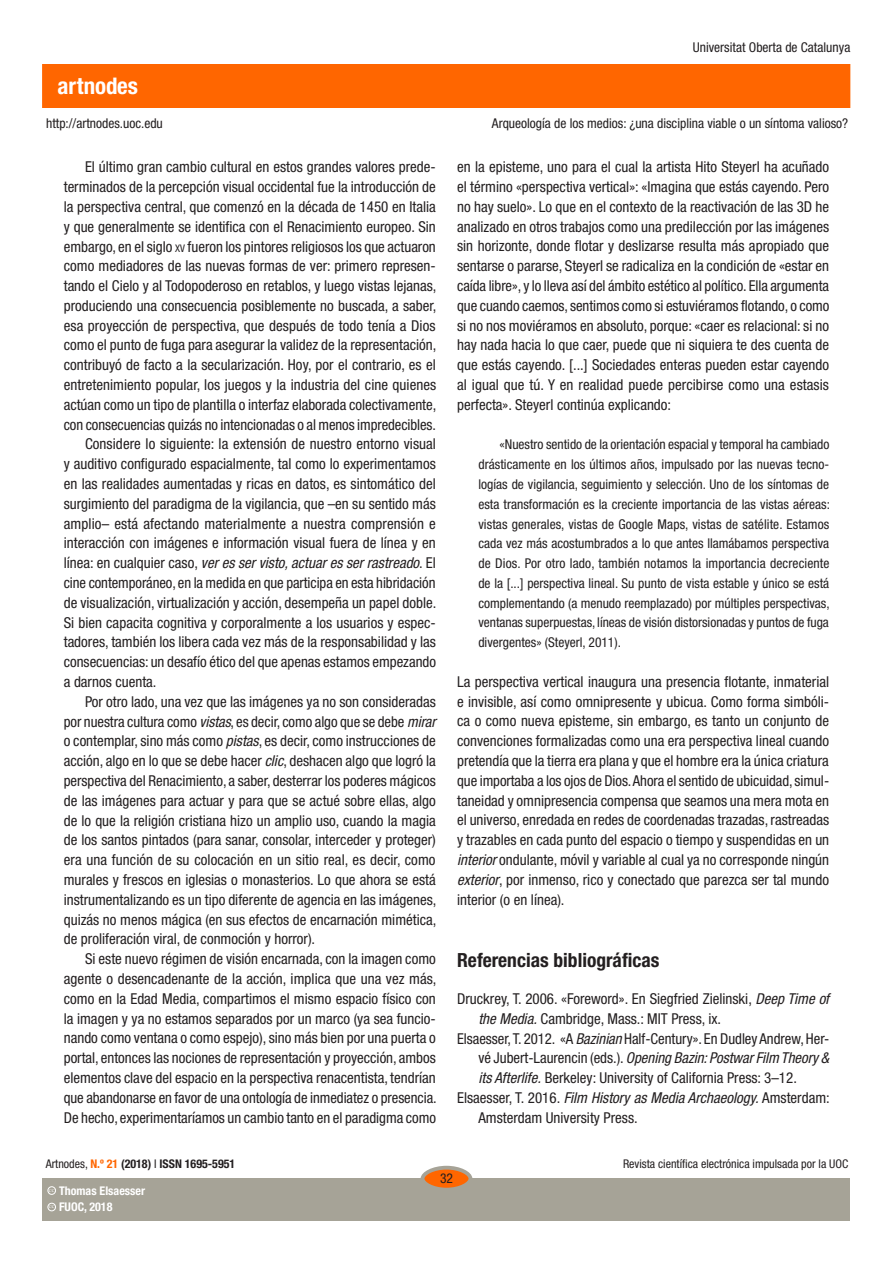
<style>
.page{position:relative;width:893px;height:1263px;background:#fff}
.page>*{position:absolute;margin:0;border:0;box-sizing:border-box;transform-origin:0 0}
.t1{font:700 condensed 22.95px "Helvetica Neue LT Std";color:#fff}
.SUBTITOLS{font:700 condensed 19.5px "Helvetica Neue LT Std";color:#231f20}
.text_general{font:condensed 15px/19.8px "Helvetica Neue LT Std";color:#231f20;text-align:justify}
.text_general_primerp{font:condensed 15px/19.8px "Helvetica Neue LT Std";color:#231f20;text-align:justify}
.BIBLIOGRAFIA{font:condensed 15px/19.8px "Helvetica Neue LT Std";color:#231f20}
.TEXTCITAT{font:condensed 13.5px/19.8px "Helvetica Neue LT Std";color:#231f20;text-align:justify}
.t2{font:condensed 12px "Helvetica Neue LT Std";color:#231f20}
.t3{font:700 condensed 12px "Helvetica Neue LT Std";color:#231f20}
.t4{font:700 condensed 12px "Helvetica Neue LT Std";color:#fff}
.t5{font:600 3.9px "Adobe Caslon Pro";color:#fff}
.s1{font-size:10.5px}
.s2{font-style:italic}
.s3{font-weight:400}
.s4{color:#f60}
</style>
<div class="page">
<div style="left:43px;top:65px;width:807px;height:42px;background:#f60"></div>
<div style="left:43px;top:1178px;width:807px;height:42px;background:#a6a397"></div>
<div style="left:422px;top:1168px;width:48px;height:21px;background:#f60;border-radius:50%"></div>
<div style="left:421px;top:1166px;width:51px;height:25px;border:4px solid #a6a397;border-radius:50%"></div>
<div style="left:48px;top:1203px;width:8px;height:8px;border:1px solid #fff;border-radius:50%"></div>
<div style="left:48px;top:1186px;width:8px;height:8px;border:1px solid #fff;border-radius:50%"></div>
<h1 class="t1" style="left:58px;top:72px;width:82px">artnodes</h1>
<p class="TEXTCITAT" style="left:46px;top:113px;width:118px">http://artnodes.uoc.edu</p>
<p class="text_general" style="left:64px;top:157px;width:374px;text-indent:21px">El último gran cambio cultural en estos grandes valores prede&shy;terminados de la percepción visual occidental fue la introducción de la perspectiva central, que comenzó en la década de 1450 en Italia y que generalmente se identifica con el Renacimiento europeo. Sin embargo, en el siglo <span class="s1">xv</span> fueron los pintores religiosos los que actuaron como mediadores de las nuevas formas de ver: primero represen&shy;tando el Cielo y al Todopoderoso en retablos, y luego vistas lejanas, produciendo una consecuencia posiblemente no buscada, a saber, esa proyección de perspectiva, que después de todo tenía a Dios como el punto de fuga para asegurar la validez de la representación, contribuyó de facto a la secularización. Hoy, por el contrario, es el entretenimiento popular, los juegos y la industria del cine quienes actúan como un tipo de plantilla o interfaz elaborada colectivamente, con consecuencias quizás no intencionadas o al menos impredecibles.</p>
<p class="text_general" style="left:64px;top:434px;width:374px;text-indent:21px">Considere lo siguiente: la extensión de nuestro entorno visual y auditivo configurado espacialmente, tal como lo experimentamos en las realidades aumentadas y ricas en datos, es sintomático del surgimiento del paradigma de la vigilancia, que –en su sentido más amplio– está afectando materialmente a nuestra comprensión e interacción con imágenes e información visual fuera de línea y en línea: en cualquier caso, <span class="s2">ver es ser visto, actuar es ser rastreado</span>. El cine contemporáneo, en la medida en que participa en esta hibridación de visualización, virtualización y acción, desempeña un papel doble.<br>Si bien capacita cognitiva y corporalmente a los usuarios y espec&shy;tadores, también los libera cada vez más de la responsabilidad y las consecuencias: un desafío ético del que apenas estamos empezando a darnos cuenta.</p>
<p class="text_general" style="left:64px;top:691px;width:374px;text-indent:21px">Por otro lado, una vez que las imágenes ya no son consideradas por nuestra cultura como <span class="s2">vistas</span>, es decir, como algo que se debe <span class="s2">mirar </span>o contemplar, sino más como <span class="s2">pistas</span>, es decir, como instrucciones de acción, algo en lo que se debe hacer <span class="s2">clic</span>, deshacen algo que logró la perspectiva del Renacimiento, a saber, desterrar los poderes mágicos de las imágenes para actuar y para que se actué sobre ellas, algo de lo que la religión cristiana hizo un amplio uso, cuando la magia de los santos pintados (para sanar, consolar, interceder y proteger) era una función de su colocación en un sitio real, es decir, como murales y frescos en iglesias o monasterios. Lo que ahora se está instrumentalizando es un tipo diferente de agencia en las imágenes, quizás no menos mágica (en sus efectos de encarnación mimética, de proliferación viral, de conmoción y horror).</p>
<p class="text_general" style="left:64px;top:949px;width:374px;text-indent:21px">Si este nuevo régimen de visión encarnada, con la imagen como agente o desencadenante de la acción, implica que una vez más, como en la Edad Media, compartimos el mismo espacio físico con la imagen y ya no estamos separados por un marco (ya sea funcio&shy;nando como ventana o como espejo), sino más bien por una puerta o portal, entonces las nociones de representación y proyección, ambos elementos clave del espacio en la perspectiva renacentista, tendrían que abandonarse en favor de una ontología de inmediatez o presencia.<br>De hecho, experimentaríamos un cambio tanto en el paradigma como</p>
<p class="TEXTCITAT" style="left:693px;top:37px;width:159px">Universitat Oberta de Catalunya</p>
<p class="TEXTCITAT" style="left:492px;top:113px;width:358px">Arqueología de los medios: ¿una disciplina viable o un síntoma valioso?</p>
<p class="text_general" style="left:457px;top:157px;width:374px">en la episteme, uno para el cual la artista Hito Steyerl ha acuñado el término «perspectiva vertical»: «Imagina que estás cayendo. Pero no hay suelo». Lo que en el contexto de la reactivación de las 3D he analizado en otros trabajos como una predilección por las imágenes sin horizonte, donde flotar y deslizarse resulta más apropiado que sentarse o pararse, Steyerl se radicaliza en la condición de «estar en caída libre», y lo lleva así del ámbito estético al político. Ella argumenta que cuando caemos, sentimos como si estuviéramos flotando, o como si no nos moviéramos en absoluto, porque: «caer es relacional: si no hay nada hacia lo que caer, puede que ni siquiera te des cuenta de que estás cayendo. [...] Sociedades enteras pueden estar cayendo al igual que tú. Y en realidad puede percibirse como una estasis perfecta». Steyerl continúa explicando:</p>
<p class="TEXTCITAT" style="left:478px;top:435px;width:353px;text-indent:21px">«Nuestro sentido de la orientación espacial y temporal ha cambiado drásticamente en los últimos años, impulsado por las nuevas tecno&shy;logías de vigilancia, seguimiento y selección. Uno de los síntomas de esta transformación es la creciente importancia de las vistas aéreas: vistas generales, vistas de Google Maps, vistas de satélite. Estamos cada vez más acostumbrados a lo que antes llamábamos perspectiva de Dios. Por otro lado, también notamos la importancia decreciente de la [...] perspectiva lineal. Su punto de vista estable y único se está complementando (a menudo reemplazado) por múltiples perspectivas, ventanas superpuestas, líneas de visión distorsionadas y puntos de fuga divergentes» (Steyerl, 2011).</p>
<p class="text_general_primerp" style="left:457px;top:671px;width:374px">La perspectiva vertical inaugura una presencia flotante, inmaterial e invisible, así como omnipresente y ubicua. Como forma simbóli&shy;ca o como nueva episteme, sin embargo, es tanto un conjunto de convenciones formalizadas como una era perspectiva lineal cuando pretendía que la tierra era plana y que el hombre era la única criatura que importaba a los ojos de Dios. Ahora el sentido de ubicuidad, simul&shy;taneidad y omnipresencia compensa que seamos una mera mota en el universo, enredada en redes de coordenadas trazadas, rastreadas y trazables en cada punto del espacio o tiempo y suspendidas en un <span class="s2">interior</span> ondulante, móvil y variable al cual ya no corresponde ningún <span class="s2">exterior</span>, por inmenso, rico y conectado que parezca ser tal mundo interior (o en línea).</p>
<p class="SUBTITOLS" style="left:457px;top:948px;width:204px">Referencias bibliográficas</p>
<p class="BIBLIOGRAFIA" style="left:478px;top:988px;width:352px;text-indent:-21px">Druckrey, T. 2006. «Foreword». En Siegfried Zielinski, <span class="s2">Deep Time of the Media.</span> Cambridge, Mass.: MIT Press, ix.</p>
<p class="BIBLIOGRAFIA" style="left:478px;top:1028px;width:352px;text-align:justify;text-indent:-21px">Elsaesser, T. 2012. «A <span class="s2">Bazinian</span> Half-Century». En Dudley Andrew, Her&shy;vé Jubert-Laurencin (eds.). <span class="s2">Opening Bazin: Postwar Film Theory &amp; its Afterlife.</span> Berkeley: University of California Press: 3–12.</p>
<p class="BIBLIOGRAFIA" style="left:478px;top:1087px;width:353px;text-indent:-21px">Elsaesser, T. 2016. <span class="s2">Film History as Media Archaeology.</span> Amsterdam:<br>Amsterdam University Press.</p>
<p class="t3" style="left:46px;top:1157px;width:191px"><span class="s3">Artnodes,</span> <span class="s4">N.º 21</span> (2018) <span class="s3">I</span> ISSN 1695-5951</p>
<p class="t5" style="left:49px;top:1205px;width:7px">CC</p>
<p class="t4" style="left:59px;top:1200px;width:55px">FUOC, 2018</p>
<p class="t4" style="left:59px;top:1183px;width:88px">Thomas Elsaesser</p>
<p class="t5" style="left:49px;top:1188px;width:7px">CC</p>
<p class="TEXTCITAT" style="left:440px;top:1169px;width:14px">32</p>
<p class="t2" style="left:623px;top:1157px;width:227px">Revista científica electrónica impulsada por la UOC</p>
</div>
